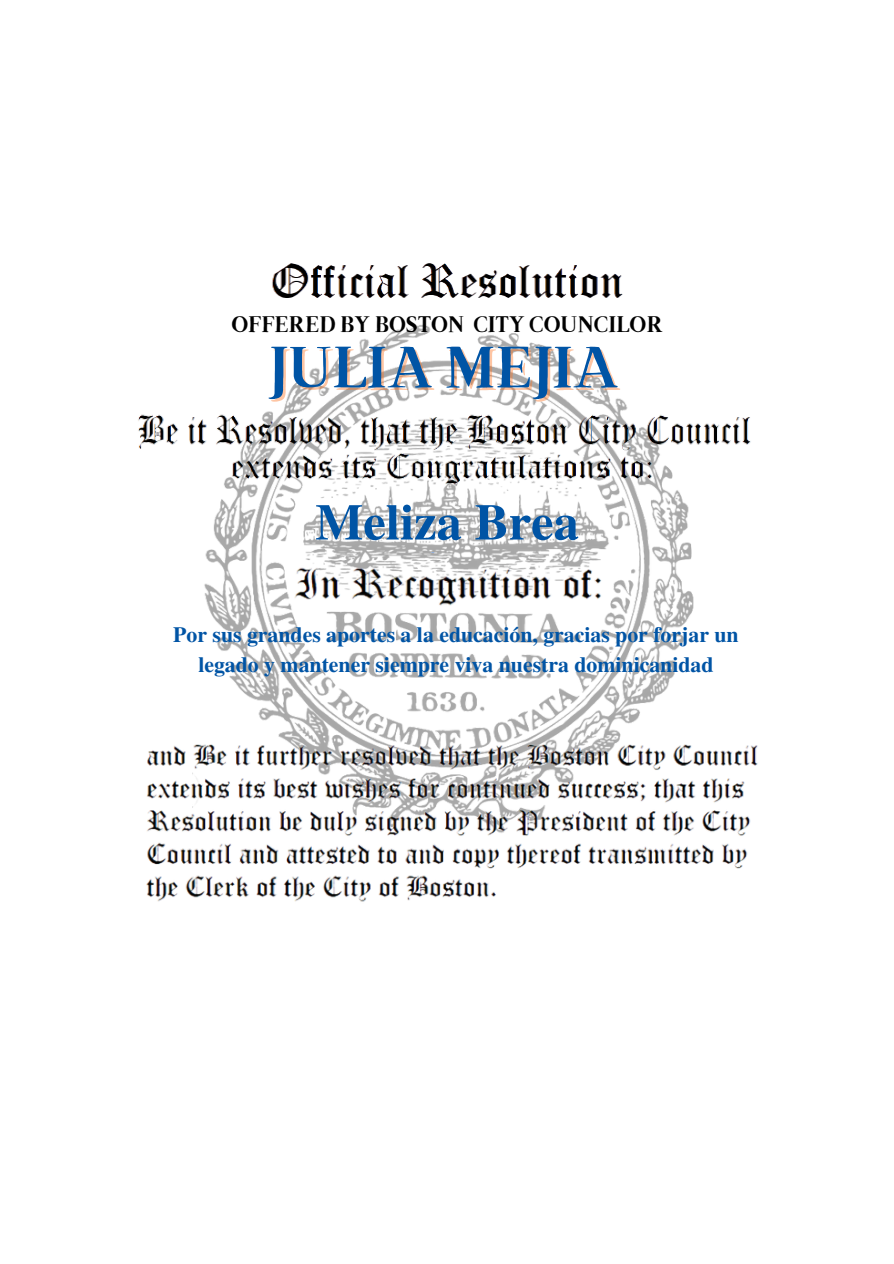
<style>
.page{position:relative;width:894px;height:1264px;background:#fff}
.page>*{position:absolute;margin:0;border:0;box-sizing:border-box;transform-origin:0 0}
.t1{font:58.05px "Brixton TC";color:#0054a5}
.t2{font:700 50.7px "Te X Gyre Termes";color:#0054a5}
.t3{font:22.5px "Brixton TC";color:#000}
.t4{font:700 21.75px/30.5px "Te X Gyre Termes";color:#0054a5;text-align:center}
</style>
<div class="page">
<img style="left:204px;top:325px;width:490px;height:411px">
<img style="left:272px;top:263px;width:351px;height:35px">
<img style="left:138px;top:395px;width:613px;height:66px">
<img style="left:221px;top:447px;width:444px;height:41px">
<img style="left:146px;top:736px;width:612px;height:166px">
<img style="left:278px;top:553px;width:338px;height:65px">
<p class="t3" style="left:231px;top:316px;width:433px">OFFERED BY BOSTON CITY COUNCILOR</p>
<h1 class="t1" style="left:268px;top:346px;width:352px">JULIA MEJIA</h1>
<h2 class="t2" style="left:315px;top:483px;width:265px">Meliza Brea</h2>
<p class="t4" style="left:173px;top:618px;width:566px">Por sus grandes aportes a la educación, gracias por forjar un legado y mantener siempre viva nuestra dominicanidad</p>
</div>
